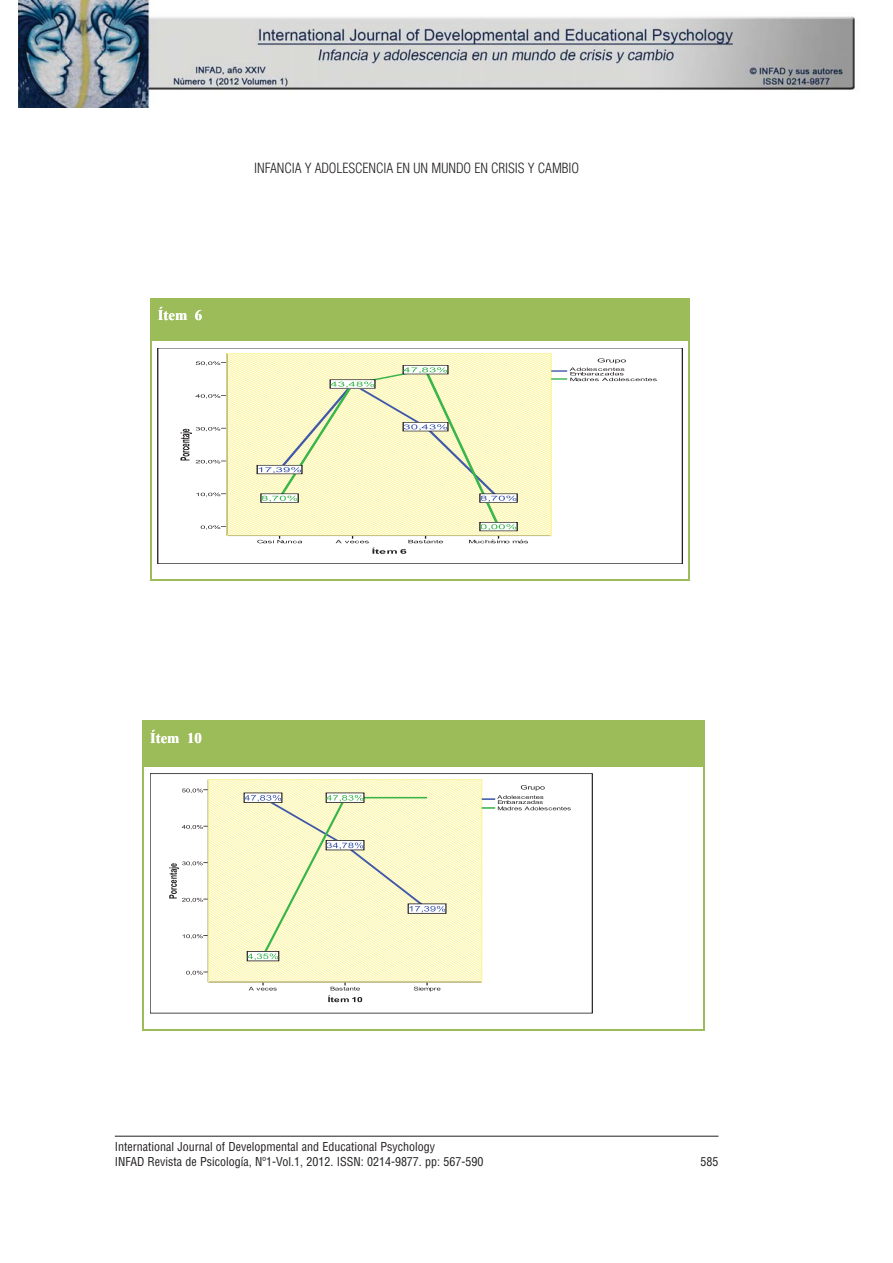
<style>
.page{position:relative;width:893px;height:1263px;background:#fff}
.page>*{position:absolute;margin:0;border:0;box-sizing:border-box;transform-origin:0 0}
.t1{font:14.85px "Times New Roman PS Bold MT+KGUYWY";color:#fff}
.t2{font:14.85px "Times New Roman PS Bold MT+EKTJZS";color:#fff}
.t3{font:300 condensed 13.65px "Helvetica";letter-spacing:-.01em;color:#231f20}
.t4{font:condensed 12px/14.4px "Helvetica";color:#231f20}
</style>
<div class="page">
<img style="left:19px;top:0;width:836px;height:108px">
<hr style="left:115px;top:1136px;width:603px;height:1px;background:#231f20">
<div style="left:152px;top:299px;width:536px;height:41px;background:#9cbb59"></div>
<hr style="left:150px;top:298px;width:538px;height:1px;background:#9cbb59">
<hr style="left:150px;top:299px;width:2px;height:41px;background:#9cbb59">
<hr style="left:688px;top:299px;width:2px;height:41px;background:#9cbb59">
<svg style="left:180px;top:354px;width:477px;height:200px"></svg>
<hr style="left:152px;top:340px;width:536px;height:1px;background:#9cbb59">
<hr style="left:150px;top:341px;width:2px;height:240px;background:#9cbb59">
<hr style="left:150px;top:580px;width:538px;height:1px;background:#9cbb59">
<hr style="left:688px;top:341px;width:2px;height:240px;background:#9cbb59">
<div style="left:144px;top:722px;width:559px;height:43px;background:#9cbb59"></div>
<hr style="left:143px;top:721px;width:560px;height:1px;background:#9cbb59">
<hr style="left:143px;top:722px;width:1px;height:43px;background:#9cbb59">
<hr style="left:703px;top:722px;width:2px;height:43px;background:#9cbb59">
<svg style="left:169px;top:780px;width:402px;height:222px"></svg>
<hr style="left:144px;top:765px;width:559px;height:1px;background:#9cbb59">
<hr style="left:143px;top:766px;width:1px;height:264px;background:#9cbb59">
<hr style="left:143px;top:1029px;width:560px;height:1px;background:#9cbb59">
<hr style="left:703px;top:766px;width:2px;height:264px;background:#9cbb59">
<p class="t2" style="left:158px;top:307px;width:46px">Ítem 6</p>
<p class="t3" style="left:254px;top:163px;width:326px">INFANCIA Y ADOLESCENCIA EN UN MUNDO EN CRISIS Y CAMBIO</p>
<p class="t1" style="left:150px;top:730px;width:53px">Ítem 10</p>
<p class="t4" style="left:115px;top:1141px;width:370px">International Journal of Developmental and Educational Psychology<br>INFAD Revista de Psicología, Nº1-Vol.1, 2012. ISSN: 0214-9877. pp: 567-590</p>
<p class="t4" style="left:700px;top:1155px;width:19px">585</p>
</div>
